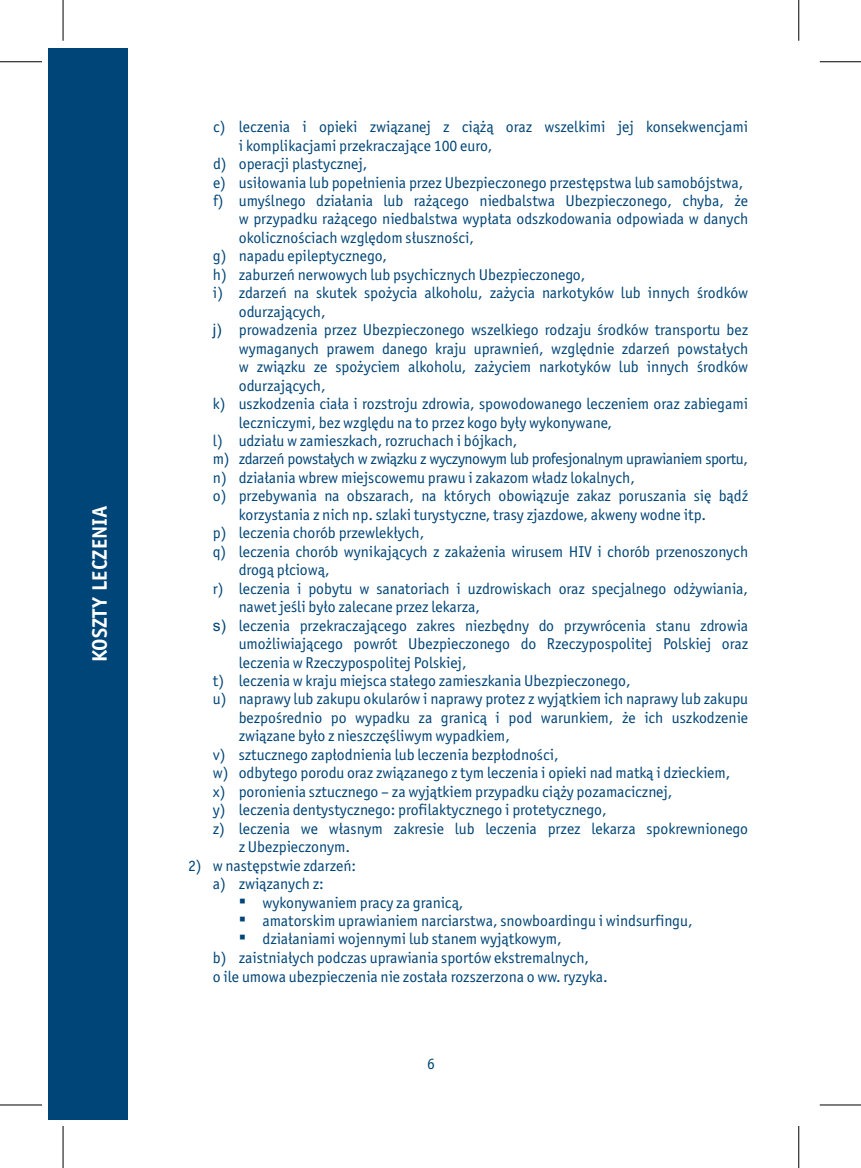
<style>
.page{position:relative;width:861px;height:1168px;background:#fff}
.page>*{position:absolute;margin:0;border:0;box-sizing:border-box;transform-origin:0 0}
.t1{font:700 21px "Officina Sans Pl";color:#fff}
.t2{font:15.75px/18.7px "Officina Sans Pl";color:#004577;text-align:center}
.t3{font:15.75px "Officina Sans Pl";letter-spacing:-.025em;color:#004577}
.s1{font-family:"Arial"}
.s2{font-family:"Tahoma";font-size:21px}
</style>
<div class="page">
<div style="left:48px;top:48px;width:79px;height:1072px;background:#004577"></div>
<hr style="left:0;top:1104px;width:42px;height:1px;background:#000">
<hr style="left:63px;top:1126px;width:1px;height:42px;background:#000">
<hr style="left:0;top:61px;width:42px;height:1px;background:#000">
<hr style="left:63px;top:0;width:1px;height:41px;background:#000">
<hr style="left:819px;top:61px;width:41px;height:1px;background:#000">
<hr style="left:798px;top:0;width:1px;height:41px;background:#000">
<hr style="left:819px;top:1104px;width:41px;height:1px;background:#000">
<hr style="left:798px;top:1126px;width:1px;height:42px;background:#000">
<h1 class="t1" style="left:91px;top:662px;width:158px;rotate:-90deg">KOSZTY LECZENIA</h1>
<p class="t2" style="left:213px;top:119px;width:536px">c) leczenia i opieki związanej z ciążą oraz wszelkimi jej konsekwencjami</p>
<p class="t2" style="left:239px;top:137px;width:255px">i komplikacjami przekraczające 100 euro,</p>
<p class="t2" style="left:213px;top:156px;width:156px">d) operacji plastycznej,</p>
<p class="t2" style="left:213px;top:174px;width:531px">e) usiłowania lub popełnienia przez Ubezpieczonego przestępstwa lub samobójstwa,</p>
<p class="t2" style="left:213px;top:193px;width:536px">f) umyślnego działania lub rażącego niedbalstwa Ubezpieczonego, chyba, że</p>
<p class="t2" style="left:239px;top:211px;width:510px">w przypadku rażącego niedbalstwa wypłata odszkodowania odpowiada w danych</p>
<p class="t2" style="left:239px;top:229px;width:237px">okolicznościach względom słuszności,</p>
<p class="t2" style="left:213px;top:248px;width:176px">g) napadu epileptycznego,</p>
<p class="t2" style="left:213px;top:266px;width:374px">h) zaburzeń nerwowych lub psychicznych Ubezpieczonego,</p>
<p class="t2" style="left:213px;top:285px;width:536px">i) zdarzeń na skutek spożycia alkoholu, zażycia narkotyków lub innych środków</p>
<p class="t2" style="left:239px;top:303px;width:88px">odurzających,</p>
<p class="t2" style="left:213px;top:322px;width:536px"><span class="s1">j)</span> prowadzenia przez Ubezpieczonego wszelkiego rodzaju środków transportu bez</p>
<p class="t2" style="left:239px;top:340px;width:510px">wymaganych prawem danego kraju uprawnień, względnie zdarzeń powstałych</p>
<p class="t2" style="left:239px;top:359px;width:510px">w związku ze spożyciem alkoholu, zażyciem narkotyków lub innych środków</p>
<p class="t2" style="left:239px;top:377px;width:88px">odurzających,</p>
<p class="t2" style="left:213px;top:396px;width:536px">k) uszkodzenia ciała i rozstroju zdrowia, spowodowanego leczeniem oraz zabiegami</p>
<p class="t2" style="left:239px;top:414px;width:374px">leczniczymi, bez względu na to przez kogo były wykonywane,</p>
<p class="t2" style="left:213px;top:432px;width:306px">l) udziału w zamieszkach, rozruchach i bójkach,</p>
<p class="t3" style="left:213px;top:453px;width:536px">m) zdarzeń powstałych w związku z wyczynowym lub profesjonalnym uprawianiem sportu,</p>
<p class="t2" style="left:213px;top:469px;width:423px">n) działania wbrew miejscowemu prawu i zakazom władz lokalnych,</p>
<p class="t2" style="left:213px;top:488px;width:536px">o) przebywania na obszarach, na których obowiązuje zakaz poruszania się bądź</p>
<p class="t2" style="left:239px;top:506px;width:469px">korzystania z nich np. szlaki turystyczne, trasy zjazdowe, akweny wodne itp.</p>
<p class="t2" style="left:213px;top:525px;width:213px">p) leczenia chorób przewlekłych,</p>
<p class="t2" style="left:213px;top:543px;width:536px">q) leczenia chorób wynikających z zakażenia wirusem HIV i chorób przenoszonych</p>
<p class="t2" style="left:239px;top:562px;width:92px">drogą płciową,</p>
<p class="t2" style="left:213px;top:580px;width:536px">r) leczenia i pobytu w sanatoriach i uzdrowiskach oraz specjalnego odżywiania,</p>
<p class="t2" style="left:239px;top:599px;width:243px">nawet jeśli było zalecane przez lekarza,</p>
<p class="t2" style="left:213px;top:617px;width:536px"><span class="s1">s)</span> leczenia przekraczającego zakres niezbędny do przywrócenia stanu zdrowia</p>
<p class="t2" style="left:238px;top:636px;width:510px">umożliwiającego powrót Ubezpieczonego do Rzeczypospolitej Polskiej oraz</p>
<p class="t2" style="left:238px;top:654px;width:229px">leczenia w Rzeczypospolitej Polskiej,</p>
<p class="t2" style="left:213px;top:672px;width:419px">t) leczenia w kraju miejsca stałego zamieszkania Ubezpieczonego,</p>
<p class="t2" style="left:213px;top:691px;width:536px">u) naprawy lub zakupu okularów i naprawy protez z wyjątkiem ich naprawy lub zakupu</p>
<p class="t2" style="left:238px;top:709px;width:510px">bezpośrednio po wypadku za granicą i pod warunkiem, że ich uszkodzenie</p>
<p class="t2" style="left:238px;top:728px;width:273px">związane było z nieszczęśliwym wypadkiem,</p>
<p class="t2" style="left:213px;top:746px;width:347px">v) sztucznego zapłodnienia lub leczenia bezpłodności,</p>
<p class="t2" style="left:213px;top:765px;width:519px">w) odbytego porodu oraz związanego z tym leczenia i opieki nad matką i dzieckiem,</p>
<p class="t2" style="left:213px;top:783px;width:461px">x) poronienia sztucznego – za wyjątkiem przypadku ciąży pozamacicznej,</p>
<p class="t2" style="left:213px;top:802px;width:395px">y) leczenia dentystycznego: profilaktycznego i protetycznego,</p>
<p class="t2" style="left:213px;top:820px;width:536px">z) leczenia we własnym zakresie lub leczenia przez lekarza spokrewnionego</p>
<p class="t2" style="left:238px;top:839px;width:113px">z Ubezpieczonym.</p>
<p class="t2" style="left:188px;top:857px;width:170px">2) w następstwie zdarzeń: a) związanych z:</p>
<p class="t2" style="left:238px;top:894px;width:226px"><span class="s2">▪</span> wykonywaniem pracy za granicą,</p>
<p class="t2" style="left:238px;top:912px;width:455px"><span class="s2">▪</span> amatorskim uprawianiem narciarstwa, snowboardingu i windsurfingu,</p>
<p class="t2" style="left:213px;top:931px;width:396px;text-align:left;text-indent:26px"><span class="s2">▪</span> działaniami wojennymi lub stanem wyjątkowym,<br>b) zaistniałych podczas uprawiania sportów ekstremalnych,<br>o ile umowa ubezpieczenia nie została rozszerzona o ww. ryzyka.</p>
<p class="t2" style="left:427px;top:1056px;width:9px">6</p>
</div>
